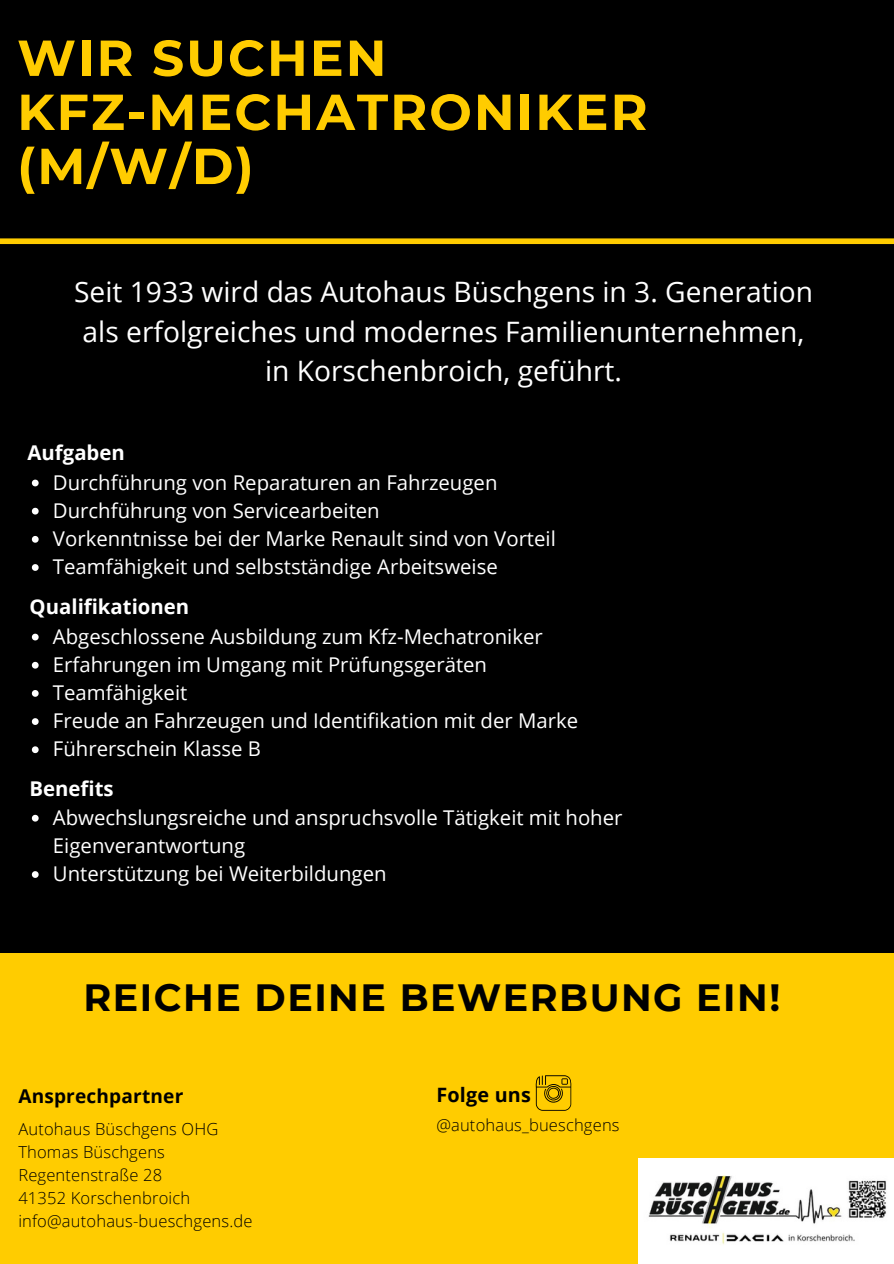
<style>
.page{position:relative;width:894px;height:1264px;background:#fff}
.page>*{position:absolute;margin:0;border:0;box-sizing:border-box;transform-origin:0 0}
.t1{font:700 50.4px/54px "Montserrat";letter-spacing:.04em;color:#fc0}
.t2{font:700 37.95px "Montserrat";letter-spacing:.04em;color:#000}
.t3{font:28.2px/39.5px "Open Sans";color:#fff;text-align:center}
.t4{font:20.4px/28.2px "Open Sans";color:#fff}
.t5{font:700 20.4px "Open Sans";color:#fff}
.t6{font:700 19.8px "Open Sans";letter-spacing:.01em;color:#000}
.t7{font:700 19.05px "Open Sans";letter-spacing:.01em;color:#000}
.t8{font:300 16.5px/23px "Open Sans";letter-spacing:.01em;color:#000}
</style>
<div class="page">
<div style="left:0;top:0;width:893px;height:1263px;background:#fc0"></div>
<div style="left:0;top:0;width:893px;height:952px;background:#000"></div>
<div style="left:0;top:238px;width:893px;height:6px;background:#fc0"></div>
<img style="left:638px;top:1158px;width:255px;height:105px">
<svg style="left:535px;top:1075px;width:36px;height:35px"></svg>
<svg style="left:32px;top:479px;width:7px;height:7px"></svg>
<svg style="left:32px;top:508px;width:7px;height:6px"></svg>
<svg style="left:32px;top:536px;width:7px;height:6px"></svg>
<svg style="left:32px;top:564px;width:7px;height:7px"></svg>
<svg style="left:32px;top:633px;width:7px;height:7px"></svg>
<svg style="left:32px;top:662px;width:7px;height:6px"></svg>
<svg style="left:32px;top:690px;width:7px;height:6px"></svg>
<svg style="left:32px;top:718px;width:7px;height:7px"></svg>
<svg style="left:32px;top:746px;width:7px;height:7px"></svg>
<svg style="left:32px;top:814px;width:7px;height:7px"></svg>
<svg style="left:32px;top:871px;width:7px;height:6px"></svg>
<h1 class="t1" style="left:17px;top:28px;width:631px">WIR SUCHEN<br>KFZ-MECHATRONIKER (M/W/D)</h1>
<h3 class="t3" style="left:74px;top:271px;width:740px">Seit 1933 wird das Autohaus Büschgens in 3. Generation als erfolgreiches und modernes Familienunternehmen, in Korschenbroich, geführt.</h3>
<p class="t5" style="left:28px;top:438px;width:99px">Aufgaben</p>
<p class="t4" style="left:53px;top:467px;width:504px">Durchführung von Reparaturen an Fahrzeugen Durchführung von Servicearbeiten<br>Vorkenntnisse bei der Marke Renault sind von Vorteil Teamfähigkeit und selbstständige Arbeitsweise</p>
<p class="t5" style="left:30px;top:592px;width:161px">Qualifikationen</p>
<p class="t4" style="left:53px;top:621px;width:526px">Abgeschlossene Ausbildung zum Kfz-Mechatroniker Erfahrungen im Umgang mit Prüfungsgeräten Teamfähigkeit<br>Freude an Fahrzeugen und Identifikation mit der Marke Führerschein Klasse B</p>
<p class="t5" style="left:29px;top:774px;width:86px">Benefits</p>
<p class="t4" style="left:53px;top:803px;width:571px">Abwechslungsreiche und anspruchsvolle Tätigkeit mit hoher<br>Eigenverantwortung<br>Unterstützung bei Weiterbildungen</p>
<h2 class="t2" style="left:83px;top:970px;width:698px">REICHE DEINE BEWERBUNG EIN!</h2>
<p class="t7" style="left:18px;top:1082px;width:166px">Ansprechpartner</p>
<p class="t8" style="left:18px;top:1117px;width:236px">Autohaus Büschgens OHG<br>Thomas Büschgens<br>Regentenstraße 28<br>41352 Korschenbroich info@autohaus-bueschgens.de</p>
<p class="t6" style="left:436px;top:1080px;width:96px">Folge uns</p>
<p class="t8" style="left:436px;top:1112px;width:185px">@autohaus_bueschgens</p>
</div>
